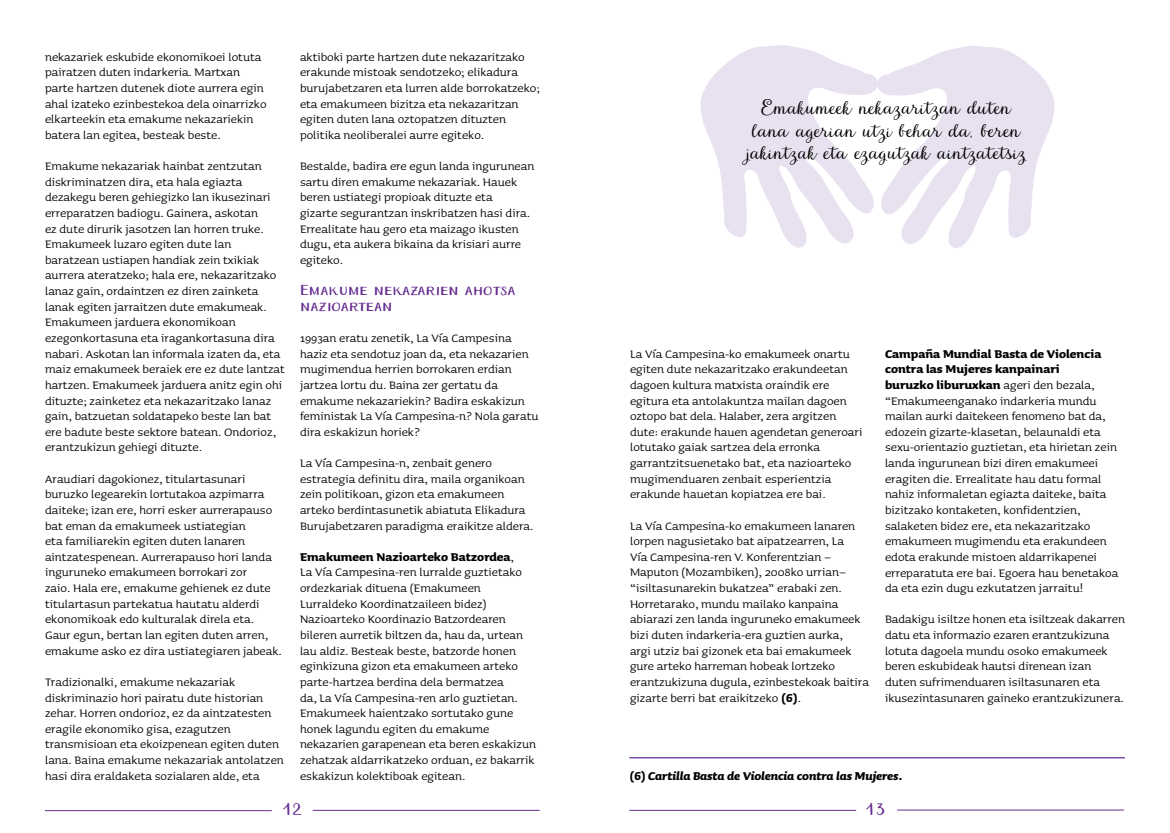
<style>
.page{position:relative;width:1170px;height:833px;background:#fff}
.page>*{position:absolute;margin:0;border:0;box-sizing:border-box;transform-origin:0 0}
.t1{font:25px/22.5px "Ariadne Script";color:#000;text-align:center}
.t2{font:20px "Ariadne Sans";color:#662d91}
.t3{font:17.5px/15.6px "Ariadne Sans";color:#662d91}
.t4{font:14.38px/15.6px "Sauna";color:#000}
.t5{font:italic 700 14.38px "Sauna";letter-spacing:-.01em;color:#000}
.s1{font-weight:700}
.s2{font-style:normal}
</style>
<div class="page">
<hr style="left:629px;top:757px;width:495px;height:1px;background:#662d91">
<svg style="left:700px;top:45px;width:354px;height:203px"></svg>
<hr style="left:45px;top:810px;width:227px;height:1px;background:#662d91">
<hr style="left:313px;top:810px;width:226px;height:1px;background:#662d91">
<hr style="left:629px;top:810px;width:227px;height:1px;background:#662d91">
<hr style="left:897px;top:809px;width:226px;height:1px;background:#662d91">
<p class="t4" style="left:45px;top:49px;width:223px">nekazariek eskubide ekonomikoei lotuta pairatzen duten indarkeria. Martxan parte hartzen dutenek diote aurrera egin ahal izateko ezinbestekoa dela oinarrizko elkarteekin eta emakume nekazariekin batera lan egitea, besteak beste.</p>
<p class="t4" style="left:45px;top:158px;width:241px">Emakume nekazariak hainbat zentzutan diskriminatzen dira, eta hala egiazta dezakegu beren gehiegizko lan ikusezinari erreparatzen badiogu. Gainera, askotan<br>ez dute dirurik jasotzen lan horren truke.<br>Emakumeek luzaro egiten dute lan baratzean ustiapen handiak zein txikiak aurrera ateratzeko; hala ere, nekazaritzako lanaz gain, ordaintzen ez diren zainketa lanak egiten jarraitzen dute emakumeak.<br>Emakumeen jarduera ekonomikoan ezegonkortasuna eta iragankortasuna dira nabari. Askotan lan informala izaten da, eta maiz emakumeek beraiek ere ez dute lantzat hartzen. Emakumeek jarduera anitz egin ohi dituzte; zainketez eta nekazaritzako lanaz gain, batzuetan soldatapeko beste lan bat ere badute beste sektore batean. Ondorioz, erantzukizun gehiegi dituzte.</p>
<p class="t4" style="left:45px;top:471px;width:238px">Araudiari dagokionez, titulartasunari buruzko legearekin lortutakoa azpimarra daiteke; izan ere, horri esker aurrerapauso bat eman da emakumeek ustiategian<br>eta familiarekin egiten duten lanaren aintzatespenean. Aurrerapauso hori landa inguruneko emakumeen borrokari zor<br>zaio. Hala ere, emakume gehienek ez dute titulartasun partekatua hautatu alderdi ekonomikoak edo kulturalak direla eta.<br>Gaur egun, bertan lan egiten duten arren, emakume asko ez dira ustiategiaren jabeak.</p>
<p class="t4" style="left:45px;top:674px;width:240px">Tradizionalki, emakume nekazariak diskriminazio hori pairatu dute historian zehar. Horren ondorioz, ez da aintzatesten eragile ekonomiko gisa, ezagutzen transmisioan eta ekoizpenean egiten duten lana. Baina emakume nekazariak antolatzen hasi dira eraldaketa sozialaren alde, eta</p>
<p class="t4" style="left:300px;top:49px;width:241px">aktiboki parte hartzen dute nekazaritzako erakunde mistoak sendotzeko; elikadura burujabetzaren eta lurren alde borrokatzeko; eta emakumeen bizitza eta nekazaritzan egiten duten lana oztopatzen dituzten politika neoliberalei aurre egiteko.</p>
<p class="t4" style="left:300px;top:158px;width:236px">Bestalde, badira ere egun landa ingurunean sartu diren emakume nekazariak. Hauek beren ustiategi propioak dituzte eta<br>gizarte segurantzan inskribatzen hasi dira.<br>Errealitate hau gero eta maizago ikusten dugu, eta aukera bikaina da krisiari aurre egiteko.</p>
<p class="t3" style="left:300px;top:283px;width:217px">Emakume nekazarien ahotsa nazioartean</p>
<p class="t4" style="left:300px;top:330px;width:240px">1993an eratu zenetik, La Vía Campesina haziz eta sendotuz joan da, eta nekazarien mugimendua herrien borrokaren erdian jartzea lortu du. Baina zer gertatu da emakume nekazariekin? Badira eskakizun feministak La Vía Campesina-n? Nola garatu dira eskakizun horiek?</p>
<p class="t4" style="left:300px;top:455px;width:235px">La Vía Campesina-n, zenbait genero estrategia definitu dira, maila organikoan zein politikoan, gizon eta emakumeen arteko berdintasunetik abiatuta Elikadura Burujabetzaren paradigma eraikitze aldera.</p>
<p class="t4" style="left:300px;top:549px;width:237px"><span class="s1">Emakumeen Nazioarteko Batzordea</span>,<br>La Vía Campesina-ren lurralde guztietako ordezkariak dituena (Emakumeen Lurraldeko Koordinatzaileen bidez)<br>Nazioarteko Koordinazio Batzordearen bileren aurretik biltzen da, hau da, urtean lau aldiz. Besteak beste, batzorde honen eginkizuna gizon eta emakumeen arteko parte-hartzea berdina dela bermatzea<br>da, La Vía Campesina-ren arlo guztietan.<br>Emakumeek haientzako sortutako gune honek lagundu egiten du emakume nekazarien garapenean eta beren eskakizun zehatzak aldarrikatzeko orduan, ez bakarrik eskakizun kolektiboak egitean.</p>
<h1 class="t1" style="left:746px;top:98px;width:281px">Emakumeek nekazaritzan duten lana agerian utzi behar da, beren jakintzak eta ezagutzak aintzatetsiz</h1>
<p class="t4" style="left:630px;top:346px;width:234px">La Vía Campesina-ko emakumeek onartu egiten dute nekazaritzako erakundeetan dagoen kultura matxista oraindik ere egitura eta antolakuntza mailan dagoen oztopo bat dela. Halaber, zera argitzen dute: erakunde hauen agendetan generoari lotutako gaiak sartzea dela erronka garrantzitsuenetako bat, eta nazioarteko mugimenduaren zenbait esperientzia erakunde hauetan kopiatzea ere bai.</p>
<p class="t4" style="left:630px;top:518px;width:240px">La Vía Campesina-ko emakumeen lanaren lorpen nagusietako bat aipatzearren, La<br>Vía Campesina-ren V. Konferentzian – Maputon (Mozambiken), 2008ko urrian– “isiltasunarekin bukatzea” erabaki zen.<br>Horretarako, mundu mailako kanpaina abiarazi zen landa inguruneko emakumeek bizi duten indarkeria-era guztien aurka,<br>argi utziz bai gizonek eta bai emakumeek gure arteko harreman hobeak lortzeko erantzukizuna dugula, ezinbestekoak baitira gizarte berri bat eraikitzeko <span class="s1">(6)</span>.</p>
<p class="t4" style="left:884px;top:346px;width:235px"><span class="s1">Campaña Mundial Basta de Violencia contra las Mujeres kanpainari<br>buruzko liburuxkan</span> ageri den bezala, “Emakumeenganako indarkeria mundu mailan aurki daitekeen fenomeno bat da, edozein gizarte-klasetan, belaunaldi eta sexu-orientazio guztietan, eta hirietan zein landa ingurunean bizi diren emakumeei eragiten die. Errealitate hau datu formal nahiz informaletan egiazta daiteke, baita bizitzako kontaketen, konfidentzien, salaketen bidez ere, eta nekazaritzako emakumeen mugimendu eta erakundeen edota erakunde mistoen aldarrikapenei erreparatuta ere bai. Egoera hau benetakoa da eta ezin dugu ezkutatzen jarraitu!</p>
<p class="t4" style="left:884px;top:611px;width:241px">Badakigu isiltze honen eta isiltzeak dakarren datu eta informazio ezaren erantzukizuna lotuta dagoela mundu osoko emakumeek beren eskubideak hautsi direnean izan duten sufrimenduaren isiltasunaren eta ikusezintasunaren gaineko erantzukizunera.</p>
<p class="t5" style="left:629px;top:768px;width:274px"><span class="s2">(6)</span> Cartilla Basta de Violencia contra las Mujeres.</p>
<h2 class="t2" style="left:283px;top:797px;width:21px">12</h2>
<h2 class="t2" style="left:865px;top:797px;width:21px">13</h2>
</div>
